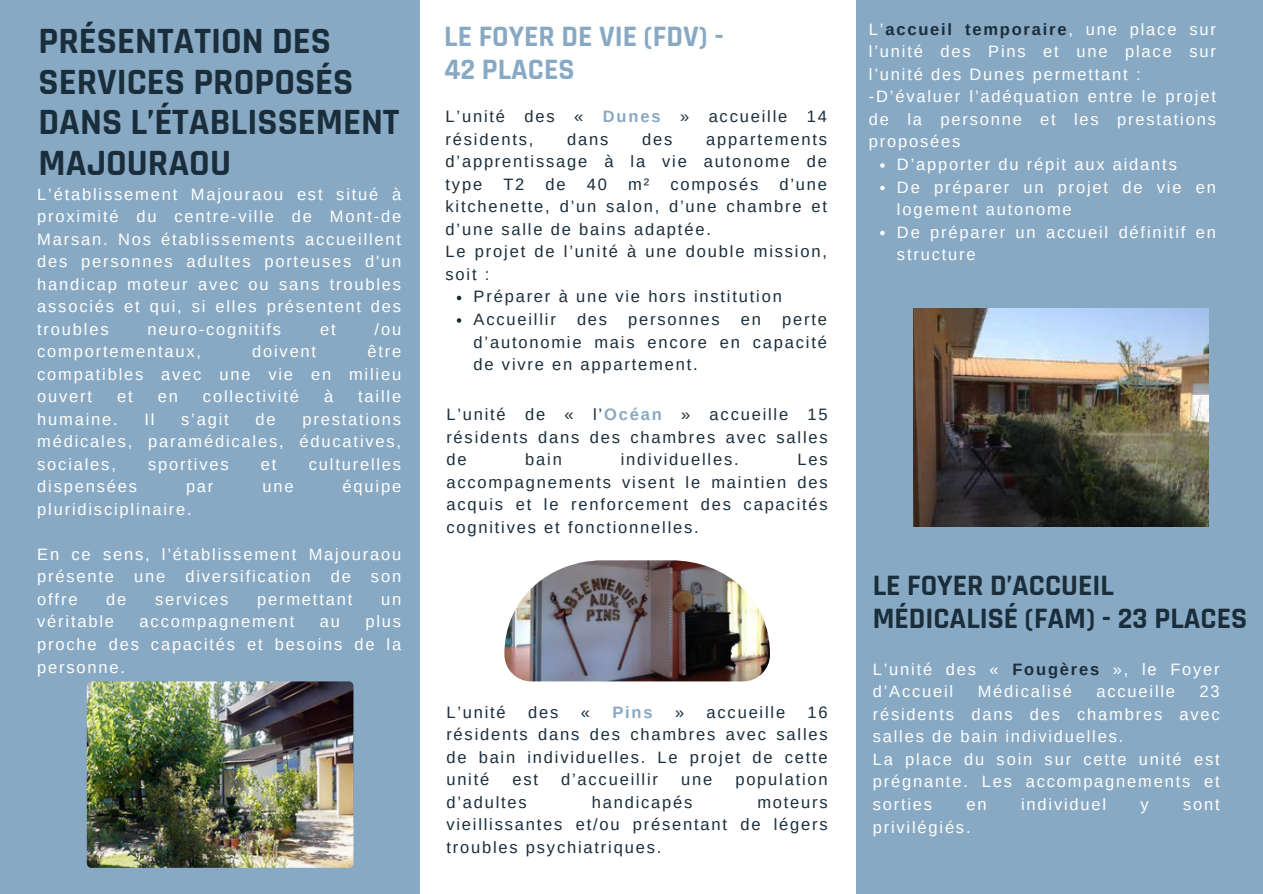
<style>
.page{position:relative;width:1263px;height:894px;background:#fff}
.page>*{position:absolute;margin:0;border:0;box-sizing:border-box;transform-origin:0 0}
.t1{font:700 37.5px/40.5px "Rajdhani";color:#1a2d3b}
.t2{font:700 30px/32.7px "Rajdhani";color:#1a2d3b}
.t3{font:700 30px/32.7px "Rajdhani";color:#88a9c3}
.t4{font:16.5px/22.5px "Arimo";letter-spacing:.11em;color:#fff;text-align:justify}
.t5{font:16.5px/22.5px "Arimo";letter-spacing:.11em;color:#1a2d3b;text-align:justify}
.t6{font:700 16.5px "Arimo";color:#88a9c3}
.s1{font-weight:700;color:#88a9c3}
.s2{font-weight:700;color:#1a2d3b}
</style>
<div class="page">
<div style="left:0;top:0;width:1263px;height:893px;background:#88a9c3"></div>
<div style="left:420px;top:0;width:435px;height:893px;background:#fff"></div>
<img style="left:87px;top:681px;width:266px;height:186px;border-radius:4px">
<img style="left:504px;top:560px;width:266px;height:121px">
<svg style="left:457px;top:295px;width:4px;height:5px"></svg>
<svg style="left:457px;top:318px;width:4px;height:4px"></svg>
<svg style="left:880px;top:163px;width:5px;height:5px"></svg>
<svg style="left:880px;top:186px;width:5px;height:4px"></svg>
<svg style="left:880px;top:231px;width:5px;height:4px"></svg>
<img style="left:913px;top:308px;width:296px;height:218px">
<p class="t1" style="left:39px;top:22px;width:362px">PRÉSENTATION DES<br>SERVICES PROPOSÉS<br>DANS L’ÉTABLISSEMENT<br>MAJOURAOU</p>
<p class="t4" style="left:37px;top:182px;width:365px">L’établissement Majouraou est situé à proximité du centre-ville de Mont-de Marsan. Nos établissements accueillent des personnes adultes porteuses d'un handicap moteur avec ou sans troubles associés et qui, si elles présentent des troubles</p>
<p class="t4" style="left:148px;top:317px;width:135px">neuro-cognitifs</p>
<p class="t4" style="left:320px;top:317px;width:17px">et</p>
<p class="t4" style="left:375px;top:317px;width:28px">/ou</p>
<p class="t4" style="left:37px;top:340px;width:165px">comportementaux,</p>
<p class="t4" style="left:252px;top:340px;width:66px">doivent</p>
<p class="t4" style="left:37px;top:340px;width:365px;text-indent:330px">être compatibles avec une vie en milieu ouvert</p>
<p class="t4" style="left:117px;top:385px;width:17px">et</p>
<p class="t4" style="left:158px;top:385px;width:22px">en</p>
<p class="t4" style="left:203px;top:385px;width:98px">collectivité</p>
<p class="t4" style="left:324px;top:385px;width:11px">à</p>
<p class="t4" style="left:358px;top:385px;width:44px">taille</p>
<p class="t4" style="left:37px;top:407px;width:365px;text-indent:265px">prestations médicales, paramédicales, éducatives, sociales,</p>
<p class="t4" style="left:37px;top:407px;width:82px">humaine.</p>
<p class="t4" style="left:144px;top:407px;width:12px">Il</p>
<p class="t4" style="left:181px;top:407px;width:49px">s’agit</p>
<p class="t4" style="left:256px;top:407px;width:22px">de</p>
<p class="t4" style="left:148px;top:452px;width:82px">sportives</p>
<p class="t4" style="left:261px;top:452px;width:17px">et</p>
<p class="t4" style="left:309px;top:452px;width:94px">culturelles</p>
<p class="t4" style="left:37px;top:475px;width:101px">dispensées</p>
<p class="t4" style="left:186px;top:475px;width:29px">par</p>
<p class="t4" style="left:262px;top:475px;width:33px">une</p>
<p class="t4" style="left:343px;top:475px;width:60px">équipe</p>
<p class="t4" style="left:37px;top:497px;width:156px">pluridisciplinaire.</p>
<p class="t4" style="left:37px;top:542px;width:365px">En ce sens, l’établissement Majouraou présente une diversification de son offre</p>
<p class="t4" style="left:106px;top:587px;width:22px">de</p>
<p class="t4" style="left:155px;top:587px;width:75px">services</p>
<p class="t4" style="left:257px;top:587px;width:97px">permettant</p>
<p class="t4" style="left:381px;top:587px;width:22px">un</p>
<p class="t4" style="left:37px;top:610px;width:78px">véritable</p>
<p class="t4" style="left:140px;top:610px;width:156px">accompagnement</p>
<p class="t4" style="left:320px;top:610px;width:22px">au</p>
<p class="t4" style="left:37px;top:610px;width:365px;text-indent:328px">plus proche des capacités et besoins de la personne.</p>
<p class="t3" style="left:444px;top:21px;width:281px">LE FOYER DE VIE (FDV) -<br>42 PLACES</p>
<p class="t5" style="left:446px;top:105px;width:383px">L’unité des « <span class="s1">Dunes</span> » accueille 14 résidents,</p>
<p class="t5" style="left:567px;top:128px;width:43px">dans</p>
<p class="t5" style="left:642px;top:128px;width:32px">des</p>
<p class="t5" style="left:446px;top:128px;width:383px;text-indent:261px">appartements d’apprentissage à la vie autonome de type</p>
<p class="t5" style="left:503px;top:173px;width:23px">T2</p>
<p class="t5" style="left:546px;top:173px;width:22px">de</p>
<p class="t5" style="left:587px;top:173px;width:22px">40</p>
<p class="t5" style="left:628px;top:173px;width:23px">m²</p>
<p class="t5" style="left:670px;top:173px;width:89px">composés</p>
<p class="t5" style="left:446px;top:173px;width:383px;text-indent:334px">d’une kitchenette, d’un salon, d’une chambre et d’une salle de bains adaptée.</p>
<p class="t5" style="left:446px;top:240px;width:383px">Le projet de l’unité à une double mission, soit :</p>
<p class="t5" style="left:474px;top:285px;width:310px">Préparer à une vie hors institution</p>
<p class="t5" style="left:474px;top:308px;width:84px">Accueillir</p>
<p class="t5" style="left:577px;top:308px;width:32px">des</p>
<p class="t5" style="left:628px;top:308px;width:93px">personnes</p>
<p class="t5" style="left:741px;top:308px;width:22px">en</p>
<p class="t5" style="left:474px;top:308px;width:355px;text-indent:309px">perte d’autonomie mais encore en capacité de vivre en appartement.</p>
<p class="t5" style="left:446px;top:403px;width:383px">L’unité de « l’<span class="s1">Océan</span> » accueille 15 résidents dans des chambres avec salles de</p>
<p class="t5" style="left:525px;top:448px;width:38px">bain</p>
<p class="t5" style="left:621px;top:448px;width:119px">individuelles.</p>
<p class="t5" style="left:446px;top:448px;width:383px;text-indent:351px">Les accompagnements visent le maintien des acquis et le renforcement des capacités cognitives et fonctionnelles.</p>
<p class="t5" style="left:446px;top:700px;width:61px">L’unité</p>
<p class="t5" style="left:528px;top:700px;width:32px">des</p>
<p class="t5" style="left:581px;top:700px;width:11px">«</p>
<p class="t6" style="left:612px;top:702px;width:42px">Pins</p>
<p class="t5" style="left:675px;top:700px;width:112px">» accueille</p>
<p class="t5" style="left:446px;top:700px;width:383px;text-indent:361px">16 résidents dans des chambres avec salles de bain individuelles. Le projet de cette unité</p>
<p class="t5" style="left:512px;top:768px;width:27px">est</p>
<p class="t5" style="left:561px;top:768px;width:98px">d’accueillir</p>
<p class="t5" style="left:681px;top:768px;width:33px">une</p>
<p class="t5" style="left:735px;top:768px;width:94px">population</p>
<p class="t5" style="left:446px;top:790px;width:82px">d’adultes</p>
<p class="t5" style="left:592px;top:790px;width:102px">handicapés</p>
<p class="t5" style="left:446px;top:790px;width:383px;text-indent:311px">moteurs vieillissantes et/ou présentant de légers troubles psychiatriques.</p>
<p class="t4" style="left:869px;top:18px;width:348px">L’<span class="s2">accueil temporaire</span>, une place sur l’unité des Pins et une place sur l’unité des Dunes permettant :</p>
<p class="t4" style="left:869px;top:85px;width:348px">-D’évaluer l’adéquation entre le projet de la personne et les prestations proposées</p>
<p class="t4" style="left:897px;top:153px;width:281px">D’apporter du répit aux aidants</p>
<p class="t4" style="left:897px;top:175px;width:320px">De préparer un projet de vie en logement autonome</p>
<p class="t4" style="left:897px;top:220px;width:320px">De préparer un accueil définitif en structure</p>
<p class="t2" style="left:873px;top:570px;width:376px">LE FOYER D’ACCUEIL<br>MÉDICALISÉ (FAM) - 23 PLACES</p>
<p class="t4" style="left:873px;top:657px;width:348px">L’unité des « <span class="s2">Fougères</span> », le Foyer d’Accueil</p>
<p class="t4" style="left:978px;top:680px;width:96px">Médicalisé</p>
<p class="t4" style="left:1096px;top:680px;width:80px">accueille</p>
<p class="t4" style="left:873px;top:680px;width:348px;text-indent:327px">23 résidents dans des chambres avec salles de bain individuelles.</p>
<p class="t4" style="left:873px;top:747px;width:348px">La place du soin sur cette unité est prégnante. Les accompagnements et sorties</p>
<p class="t4" style="left:966px;top:792px;width:22px">en</p>
<p class="t4" style="left:1021px;top:792px;width:87px">individuel</p>
<p class="t4" style="left:1140px;top:792px;width:10px">y</p>
<p class="t4" style="left:1183px;top:792px;width:38px">sont</p>
<p class="t4" style="left:873px;top:815px;width:99px">privilégiés.</p>
</div>
